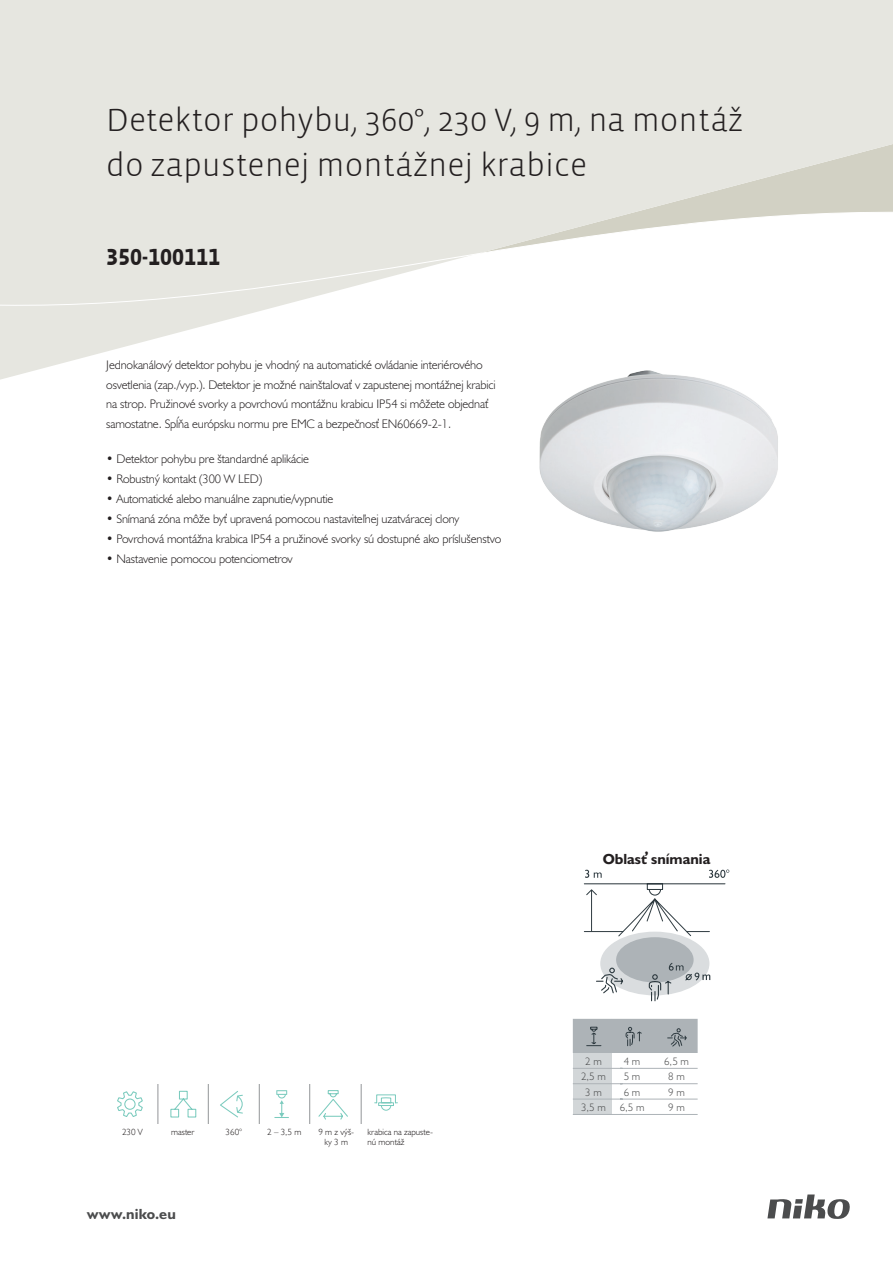
<style>
.page{position:relative;width:893px;height:1263px;background:#fff}
.page>*{position:absolute;margin:0;border:0;box-sizing:border-box;transform-origin:0 0}
.t1{font:300 33px/45px "Vista Sans";color:#231f20}
.t2{font:700 24px "Vista Sans Alt";color:#231f20}
.t3{font:700 15px "Humanist 521 BT";color:#231f20}
.t4{font:700 15px "Humanist 521 BT";letter-spacing:.01em;color:#4b4c4d}
.t5{font:300 12.3px/19.8px "Humanist 521 BT";letter-spacing:-.01em;color:#231f20}
.t6{font:300 10.8px "Humanist 521 BT";color:#4b4c4d}
.t7{font:300 9px/10.8px "Humanist 521 BT";color:#231f20}
</style>
<div class="page">
<svg style="left:0;top:0;width:893px;height:380px;fill:#e6e6e0"></svg>
<svg style="left:0;top:209px;width:893px;height:101px"></svg>
<svg style="left:767px;top:1194px;width:83px;height:25px"></svg>
<img style="left:526px;top:359px;width:261px;height:173px">
<div style="left:600px;top:932px;width:109px;height:63px;background:#dadddf;border-radius:50%"></div>
<div style="left:616px;top:937px;width:78px;height:45px;background:#adb3b7;border-radius:50%"></div>
<svg style="left:584px;top:869px;width:145px;height:68px"></svg>
<svg style="left:596px;top:963px;width:114px;height:38px"></svg>
<div style="left:573px;top:1053px;width:39px;height:61px;background:#d2d6d8"></div>
<hr style="left:573px;top:1068px;width:49px;height:1px;background:#adb3b7">
<hr style="left:620px;top:1068px;width:45px;height:1px;background:#adb3b7">
<hr style="left:665px;top:1068px;width:33px;height:1px;background:#adb3b7">
<hr style="left:573px;top:1083px;width:49px;height:1px;background:#adb3b7">
<hr style="left:620px;top:1083px;width:45px;height:1px;background:#adb3b7">
<hr style="left:665px;top:1083px;width:33px;height:1px;background:#adb3b7">
<hr style="left:573px;top:1099px;width:49px;height:1px;background:#adb3b7">
<hr style="left:620px;top:1099px;width:45px;height:1px;background:#adb3b7">
<hr style="left:665px;top:1099px;width:33px;height:1px;background:#adb3b7">
<hr style="left:573px;top:1114px;width:49px;height:1px;background:#adb3b7">
<hr style="left:620px;top:1114px;width:45px;height:1px;background:#adb3b7">
<hr style="left:665px;top:1114px;width:33px;height:1px;background:#adb3b7">
<svg style="left:573px;top:1019px;width:125px;height:34px;background:#a7adb1"></svg>
<svg style="left:117px;top:1091px;width:26px;height:26px"></svg>
<hr style="left:157px;top:1084px;width:1px;height:40px;background:#939598">
<svg style="left:170px;top:1090px;width:27px;height:28px"></svg>
<hr style="left:208px;top:1084px;width:1px;height:40px;background:#939598">
<svg style="left:220px;top:1091px;width:23px;height:27px"></svg>
<hr style="left:259px;top:1084px;width:1px;height:40px;background:#939598">
<svg style="left:274px;top:1090px;width:15px;height:28px"></svg>
<hr style="left:309px;top:1084px;width:1px;height:40px;background:#939598">
<svg style="left:374px;top:1094px;width:24px;height:17px"></svg>
<hr style="left:361px;top:1084px;width:1px;height:40px;background:#939598">
<svg style="left:318px;top:1090px;width:30px;height:30px"></svg>
<h1 class="t1" style="left:106px;top:98px;width:638px">Detektor pohybu, 360°, 230 V, 9 m, na montáž do zapustenej montážnej krabice</h1>
<h2 class="t2" style="left:106px;top:242px;width:115px">350-100111</h2>
<p class="t5" style="left:106px;top:354px;width:391px">Jednokanálový detektor pohybu je vhodný na automatické ovládanie interiérového osvetlenia (zap./vyp.). Detektor je možné nainštalovať v zapustenej montážnej krabici na strop. Pružinové svorky a povrchovú montážnu krabicu IP54 si môžete objednať samostatne. Spĺňa európsku normu pre EMC a bezpečnosť EN60669-2-1.</p>
<p class="t5" style="left:106px;top:449px;width:204px">• Detektor pohybu pre štandardné aplikácie</p>
<p class="t5" style="left:106px;top:469px;width:158px">• Robustný kontakt (300 W LED)</p>
<p class="t5" style="left:106px;top:489px;width:229px">• Automatické alebo manuálne zapnutie/vypnutie</p>
<p class="t5" style="left:106px;top:509px;width:355px">• Snímaná zóna môže byť upravená pomocou nastaviteľnej uzatváracej clony</p>
<p class="t5" style="left:106px;top:528px;width:396px">• Povrchová montážna krabica IP54 a pružinové svorky sú dostupné ako príslušenstvo</p>
<p class="t5" style="left:106px;top:548px;width:188px">• Nastavenie pomocou potenciometrov</p>
<p class="t7" style="left:122px;top:1126px;width:22px">230 V</p>
<p class="t7" style="left:171px;top:1126px;width:25px">master</p>
<p class="t7" style="left:226px;top:1126px;width:18px">360°</p>
<p class="t7" style="left:267px;top:1126px;width:36px">2 – 3,5 m</p>
<p class="t7" style="left:368px;top:1126px;width:67px">krabica na zapuste&shy;nú montáž</p>
<p class="t7" style="left:318px;top:1126px;width:37px;text-align:center">9 m z výš&shy;ky 3 m</p>
<p class="t4" style="left:87px;top:1204px;width:90px">www.niko.eu</p>
<p class="t3" style="left:603px;top:849px;width:109px">Oblasť snímania</p>
<p class="t6" style="left:585px;top:1054px;width:18px">2 m</p>
<p class="t6" style="left:624px;top:1054px;width:18px">4 m</p>
<p class="t6" style="left:664px;top:1054px;width:26px">6,5 m</p>
<p class="t6" style="left:581px;top:1069px;width:26px">2,5 m</p>
<p class="t6" style="left:624px;top:1069px;width:18px">5 m</p>
<p class="t6" style="left:668px;top:1069px;width:18px">8 m</p>
<p class="t6" style="left:585px;top:1085px;width:18px">3 m</p>
<p class="t6" style="left:624px;top:1085px;width:18px">6 m</p>
<p class="t6" style="left:668px;top:1085px;width:18px">9 m</p>
<p class="t6" style="left:581px;top:1100px;width:26px">3,5 m</p>
<p class="t6" style="left:620px;top:1100px;width:26px">6,5 m</p>
<p class="t6" style="left:668px;top:1100px;width:18px">9 m</p>
</div>
